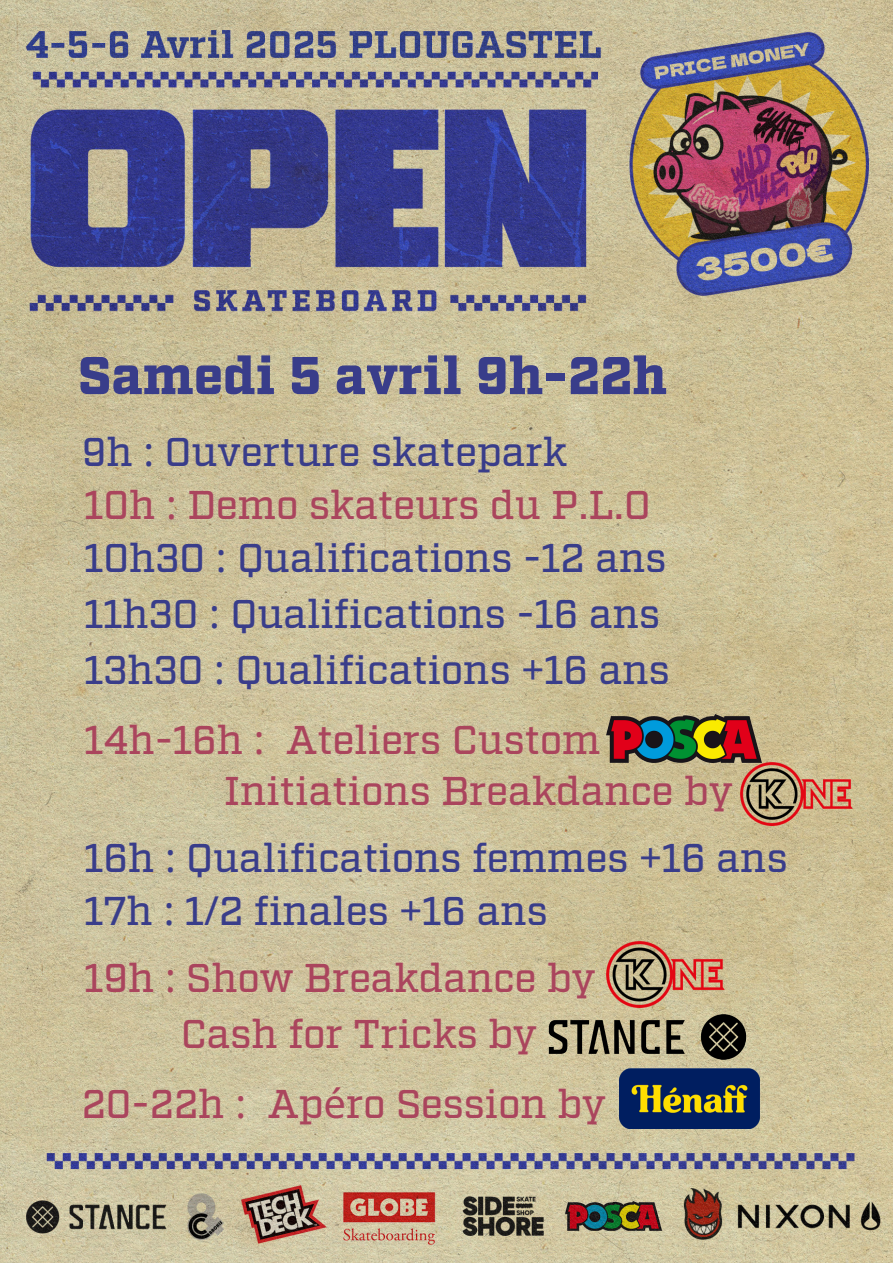
<style>
.page{position:relative;width:893px;height:1263px;background:#fff}
.page>*{position:absolute;margin:0;border:0;box-sizing:border-box;transform-origin:0 0}
.t1{font:900 53.03px "Factoria Test";color:#393d8a}
.t2{font:500 40.12px "Factoria Test";color:#393d8a}
.t3{font:500 40.12px "Factoria Test";color:#aa455d}
.s1{font-family:"Noto Sans";font-weight:400}
</style>
<div class="page">
<img style="left:0;top:0;width:893px;height:1263px">
<img style="left:741px;top:762px;width:112px;height:63px">
<img style="left:541px;top:1008px;width:213px;height:57px">
<img style="left:581px;top:1042px;width:216px;height:118px">
<img style="left:606px;top:941px;width:119px;height:67px">
<img style="left:606px;top:714px;width:155px;height:48px">
<h1 class="t1" style="left:78px;top:339px;width:591px">Samedi 5 avril 9h-22h</h1>
<p class="t2" style="left:82px;top:424px;width:487px">9h <span class="s1">:</span> Ouverture skatepark</p>
<p class="t3" style="left:84px;top:477px;width:568px">10h <span class="s1">:</span> Demo skateurs du P.L.O</p>
<p class="t2" style="left:84px;top:530px;width:583px">10h30 <span class="s1">:</span> Qualifications -12 ans</p>
<p class="t2" style="left:84px;top:586px;width:577px">11h30 <span class="s1">:</span> Qualifications -16 ans</p>
<p class="t2" style="left:84px;top:642px;width:587px">13h30 <span class="s1">:</span> Qualifications <span class="s1">+</span>16 ans</p>
<p class="t3" style="left:84px;top:712px;width:518px">14h-16h <span class="s1">:</span> Ateliers Custom</p>
<p class="t3" style="left:224px;top:763px;width:510px">Initiations Breakdance by</p>
<p class="t2" style="left:84px;top:830px;width:705px">16h <span class="s1">:</span> Qualifications femmes <span class="s1">+</span>16 ans</p>
<p class="t2" style="left:84px;top:883px;width:465px">17h <span class="s1">:</span> 1<span class="s1">/</span>2 finales <span class="s1">+</span>16 ans</p>
<p class="t3" style="left:84px;top:950px;width:513px">19h <span class="s1">:</span> Show Breakdance by</p>
<p class="t3" style="left:181px;top:1006px;width:357px">Cash for Tricks by</p>
<p class="t3" style="left:82px;top:1076px;width:526px">20-22h <span class="s1">:</span> Ap<span class="s1">é</span>ro Session by</p>
</div>
